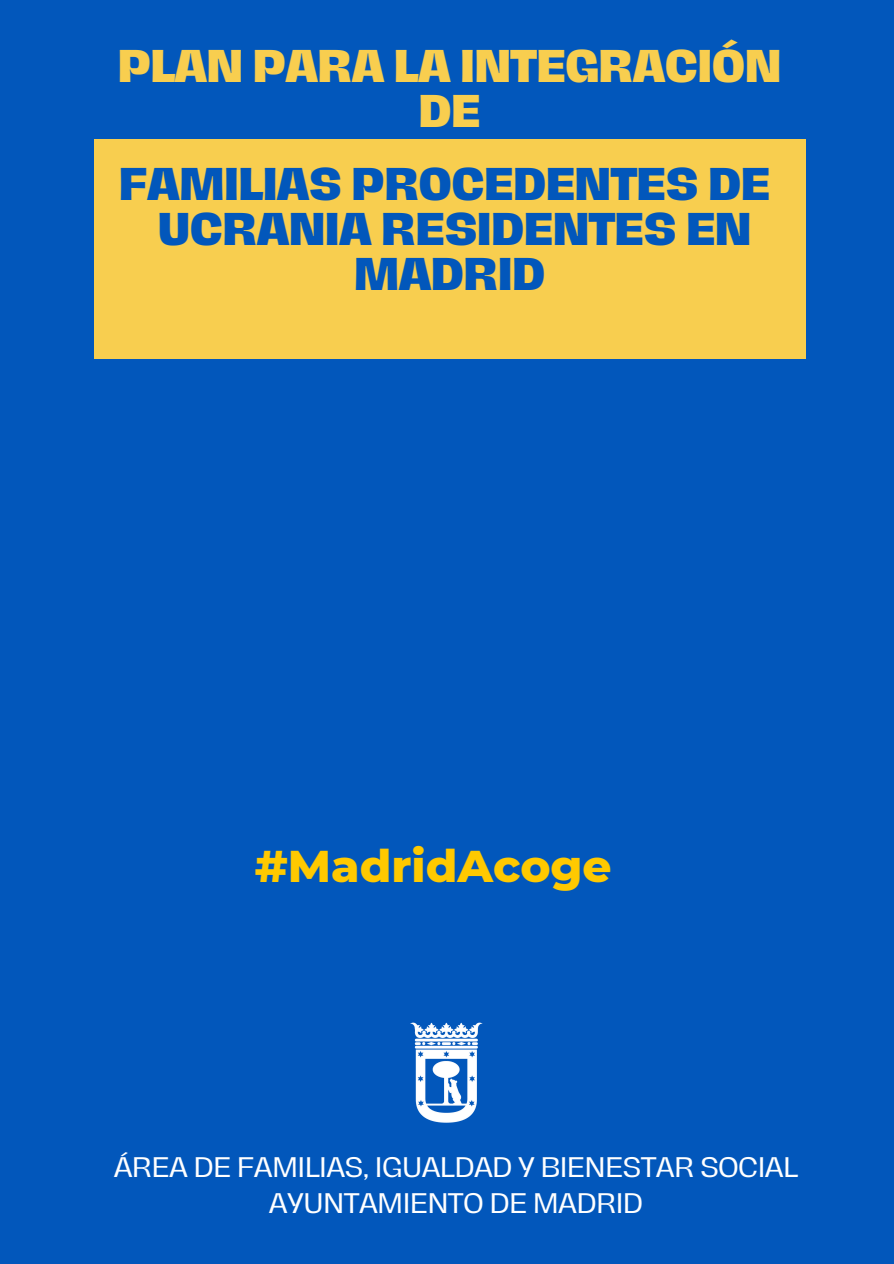
<style>
.page{position:relative;width:894px;height:1264px;background:#fff}
.page>*{position:absolute;margin:0;border:0;box-sizing:border-box;transform-origin:0 0}
.t1{font:800 45.3px "Montserrat";color:#ffc900}
.t2{font:800 42px/45px "Hagrid";color:#0257bb;text-align:center}
.t3{font:800 42px/45px "Hagrid";color:#f8ce4f;text-align:center}
.t4{font:25.95px "Hagrid";color:#fff}
</style>
<div class="page">
<div style="left:0;top:0;width:893px;height:1263px;background:#0257bb"></div>
<div style="left:94px;top:139px;width:711px;height:219px;background:#f8ce4f"></div>
<img style="left:410px;top:1022px;width:73px;height:101px">
<p class="t3" style="left:118px;top:43px;width:664px">PLAN PARA LA INTEGRACIÓN<br>DE</p>
<p class="t2" style="left:119px;top:161px;width:652px">FAMILIAS PROCEDENTES DE<br>UCRANIA RESIDENTES EN<br>MADRID</p>
<p class="t1" style="left:255px;top:838px;width:358px">#MadridAcoge</p>
<p class="t4" style="left:114px;top:1154px;width:685px">ÁREA DE FAMILIAS, IGUALDAD Y BIENESTAR SOCIAL</p>
<p class="t4" style="left:269px;top:1190px;width:375px">AYUNTAMIENTO DE MADRID</p>
</div>
